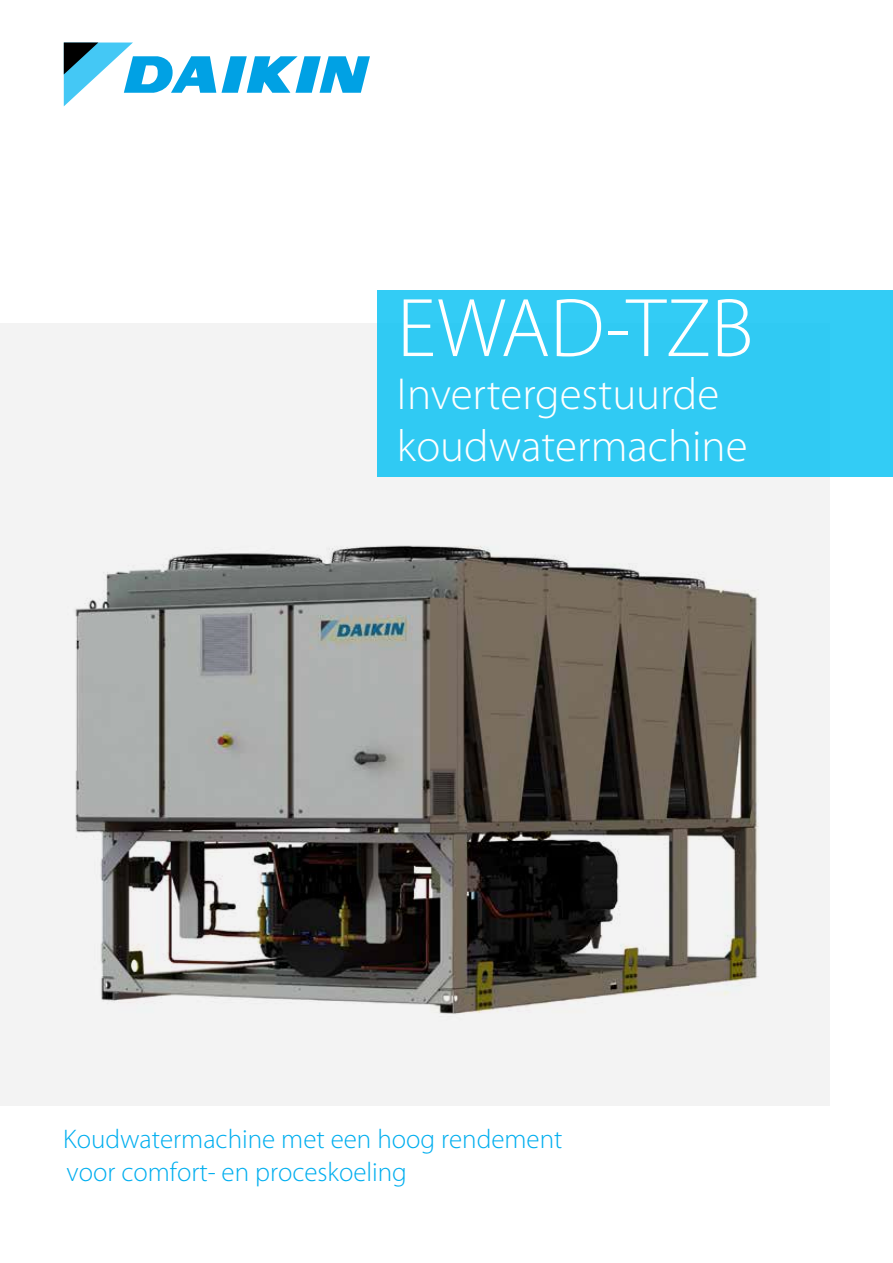
<style>
.page{position:relative;width:893px;height:1263px;background:#fff}
.page>*{position:absolute;margin:0;border:0;box-sizing:border-box;transform-origin:0 0}
.t1{font:300 84px "Myriad Pro";color:#fff}
.t2{font:300 45px/52.5px "Myriad Pro";color:#fff}
.t3{font:300 27px/33px "Myriad Pro";color:#00aeef}
.s1{font-size:21px;color:#fff}
</style>
<div class="page">
<img style="left:0;top:323px;width:829px;height:783px">
<svg style="left:222px;top:56px;width:148px;height:37px"></svg>
<svg style="left:64px;top:43px;width:152px;height:63px"></svg>
<div style="left:377px;top:290px;width:516px;height:187px;background:#30caf3"></div>
<h1 class="t1" style="left:397px;top:282px;width:358px">EWAD-TZB</h1>
<h2 class="t2" style="left:397px;top:368px;width:352px">Invertergestuurde koudwatermachine</h2>
<p class="t3" style="left:67px;top:1123px;width:497px;text-indent:-12px"><span class="s1">›</span> Koudwatermachine met een hoog rendement voor comfort- en proceskoeling</p>
</div>
